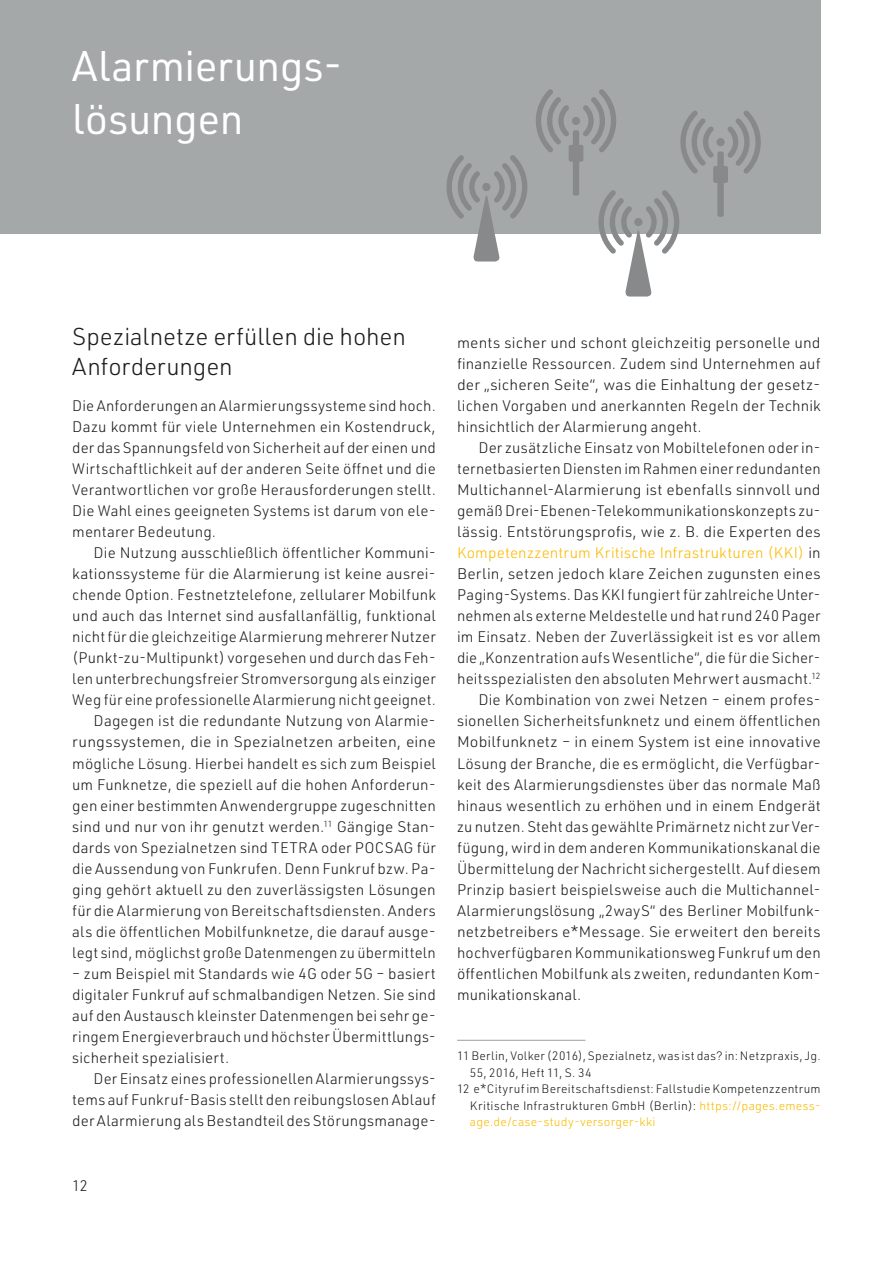
<style>
.page{position:relative;width:893px;height:1263px;background:#fff}
.page>*{position:absolute;margin:0;border:0;box-sizing:border-box;transform-origin:0 0}
.t1{font:42px/52.5px "URWDIN";letter-spacing:-.01em;color:#fff}
.t2{font:300 24px/30px "URWDIN";letter-spacing:-.005em;color:#1d1d1b}
.t3{font:300 15px/21px "URWDIN";letter-spacing:.01em;color:#1d1d1b;text-align:justify}
.t4{font:300 15px "URWDIN";letter-spacing:.01em;color:#fbba00}
.t5{font:300 15px "URWDIN";letter-spacing:.01em;color:#1d1d1b;scale:1.04 1}
.t6{font:300 12px "URWDIN";letter-spacing:.025em;color:#1d1d1b}
.t7{font:300 12px "URWDIN";letter-spacing:.03em;color:#fbba00}
.s1{color:#1d1d1b}
.s2{color:#fbba00}
</style>
<div class="page">
<div style="left:0;top:0;width:821px;height:234px;background:#a5a8a9"></div>
<hr style="left:457px;top:1040px;width:128px;height:1px;background:#a5a8a9">
<svg style="left:446px;top:89px;width:315px;height:208px"></svg>
<h1 class="t1" style="left:72px;top:39px;width:272px">Alarmierungs&shy;lösungen</h1>
<h2 class="t2" style="left:72px;top:320px;width:335px">Spezialnetze erfüllen die hohen<br>Anforderungen</h2>
<p class="t3" style="left:72px;top:395px;width:365px">Die Anforderungen an Alarmierungssysteme sind hoch.<br>Dazu kommt für viele Unternehmen ein Kostendruck, der das Spannungsfeld von Sicherheit auf der einen und Wirtschaftlichkeit auf der anderen Seite öffnet und die Verantwortlichen vor große Herausforderungen stellt.<br>Die Wahl eines geeigneten Systems ist darum von ele&shy;mentarer Bedeutung.</p>
<p class="t3" style="left:72px;top:542px;width:365px;text-align:right">Die Nutzung ausschließlich öffentlicher Kommuni&shy;kationssysteme für die Alarmierung ist keine ausrei&shy;chende Option. Festnetztelefone, zellularer Mobilfunk und auch das Internet sind ausfallanfällig, funktional nicht für die gleichzeitige Alarmierung mehrerer Nutzer (Punkt-zu-Multipunkt) vorgesehen und durch das Feh&shy;len unterbrechungsfreier Stromversorgung als einziger Weg für eine professionelle Alarmierung nicht geeignet.<br>Dagegen ist die redundante Nutzung von Alarmie&shy;rungssystemen, die in Spezialnetzen arbeiten, eine mögliche Lösung. Hierbei handelt es sich zum Beispiel um Funknetze, die speziell auf die hohen Anforderun&shy;gen einer bestimmten Anwendergruppe zugeschnitten sind und nur von ihr genutzt werden.<sup>11</sup> Gängige Stan&shy;dards von Spezialnetzen sind TETRA oder POCSAG für die Aussendung von Funkrufen. Denn Funkruf bzw. Pa&shy;ging gehört aktuell zu den zuverlässigsten Lösungen für die Alarmierung von Bereitschaftsdiensten. Anders als die öffentlichen Mobilfunknetze, die darauf ausge&shy;legt sind, möglichst große Datenmengen zu übermitteln</p>
<p class="t3" style="left:72px;top:962px;width:365px">– zum Beispiel mit Standards wie 4G oder 5G – basiert digitaler Funkruf auf schmalbandigen Netzen. Sie sind auf den Austausch kleinster Datenmengen bei sehr ge&shy;ringem Energieverbrauch und höchster Übermittlungs&shy;sicherheit spezialisiert.</p>
<p class="t3" style="left:72px;top:1067px;width:365px;text-indent:21px">Der Einsatz eines professionellen Alarmierungssys&shy;tems auf Funkruf-Basis stellt den reibungslosen Ablauf der Alarmierung als Bestandteil des Störungsmanage-</p>
<p class="t3" style="left:72px;top:1174px;width:17px">12</p>
<p class="t3" style="left:457px;top:332px;width:365px">ments sicher und schont gleichzeitig personelle und finanzielle Ressourcen. Zudem sind Unternehmen auf der „sicheren Seite“, was die Einhaltung der gesetz&shy;lichen Vorgaben und anerkannten Regeln der Technik hinsichtlich der Alarmierung angeht.</p>
<p class="t3" style="left:478px;top:437px;width:344px">Der zusätzliche Einsatz von Mobiltelefonen oder in-</p>
<p class="t3" style="left:457px;top:458px;width:365px">ternetbasierten Diensten im Rahmen einer redundanten</p>
<p class="t3" style="left:457px;top:479px;width:365px">Multichannel-Alarmierung ist ebenfalls sinnvoll und</p>
<p class="t3" style="left:457px;top:500px;width:365px">gemäß Drei-Ebenen-Telekommunikationskonzepts zu-</p>
<p class="t3" style="left:457px;top:521px;width:365px">lässig. Entstörungsprofis, wie z. B. die Experten des</p>
<p class="t4" style="left:457px;top:543px;width:365px">Kompetenzzentrum Kritische Infrastrukturen (KKI) <span class="s1">in</span></p>
<p class="t3" style="left:457px;top:563px;width:365px">Berlin, setzen jedoch klare Zeichen zugunsten eines</p>
<p class="t3" style="left:457px;top:584px;width:365px">Paging-Systems. Das KKI fungiert für zahlreiche Unter-</p>
<p class="t3" style="left:457px;top:605px;width:365px">nehmen als externe Meldestelle und hat rund 240 Pager</p>
<p class="t3" style="left:457px;top:626px;width:365px">im Einsatz. Neben der Zuverlässigkeit ist es vor allem</p>
<p class="t3" style="left:457px;top:647px;width:365px">die „Konzentration aufs Wesentliche“, die für die Sicher-</p>
<p class="t3" style="left:457px;top:668px;width:365px">heitsspezialisten den absoluten Mehrwert ausmacht.<sup>12</sup></p>
<p class="t3" style="left:478px;top:689px;width:344px">Die Kombination von zwei Netzen – einem profes-</p>
<p class="t3" style="left:457px;top:710px;width:365px">sionellen Sicherheitsfunknetz und einem öffentlichen</p>
<p class="t5" style="left:457px;top:732px;width:351px">Mobilfunknetz – in einem System ist eine innovative</p>
<p class="t3" style="left:457px;top:752px;width:365px">Lösung der Branche, die es ermöglicht, die Verfügbar-</p>
<p class="t3" style="left:457px;top:773px;width:365px">keit des Alarmierungsdienstes über das normale Maß</p>
<p class="t3" style="left:457px;top:794px;width:365px">hinaus wesentlich zu erhöhen und in einem Endgerät</p>
<p class="t3" style="left:457px;top:815px;width:365px">zu nutzen. Steht das gewählte Primärnetz nicht zur Ver-</p>
<p class="t3" style="left:457px;top:836px;width:365px">fügung, wird in dem anderen Kommunikationskanal die</p>
<p class="t3" style="left:457px;top:857px;width:365px">Übermittelung der Nachricht sichergestellt. Auf diesem</p>
<p class="t3" style="left:457px;top:878px;width:365px">Prinzip basiert beispielsweise auch die Multichannel-</p>
<p class="t3" style="left:457px;top:899px;width:365px">Alarmierungslösung „2wayS“ des Berliner Mobilfunk-</p>
<p class="t3" style="left:457px;top:920px;width:365px">netzbetreibers e*Message. Sie erweitert den bereits</p>
<p class="t3" style="left:457px;top:941px;width:365px">hochverfügbaren Kommunikationsweg Funkruf um den</p>
<p class="t3" style="left:457px;top:962px;width:365px">öffentlichen Mobilfunk als zweiten, redundanten Kom-</p>
<p class="t3" style="left:457px;top:983px;width:126px">munikationskanal.</p>
<p class="t6" style="left:457px;top:1048px;width:365px">11 Berlin, Volker (2016), Spezialnetz, was ist das? in: Netzpraxis, Jg.</p>
<p class="t6" style="left:470px;top:1064px;width:123px">55, 2016, Heft 11, S. 34</p>
<p class="t6" style="left:457px;top:1081px;width:365px">12 e*Cityruf im Bereitschaftsdienst: Fallstudie Kompetenzzentrum</p>
<p class="t6" style="left:470px;top:1097px;width:352px">Kritische Infrastrukturen GmbH (Berlin): <span class="s2">https://pages.emess-</span></p>
<p class="t7" style="left:470px;top:1114px;width:187px">age.de/case-study-versorger-kki</p>
</div>
